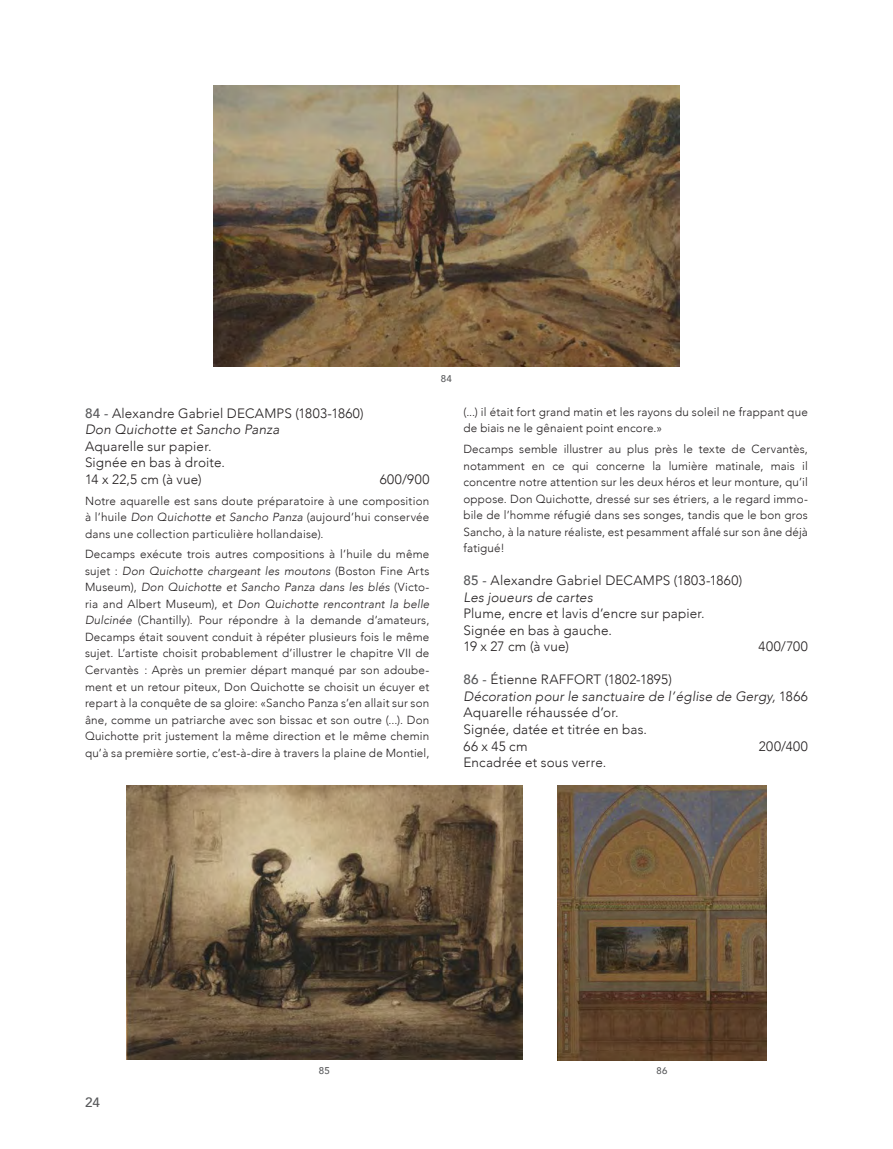
<style>
.page{position:relative;width:893px;height:1149px;background:#fff}
.page>*{position:absolute;margin:0;border:0;box-sizing:border-box;transform-origin:0 0}
.FICHE{font:300 13.5px "Avenir";letter-spacing:.015em;color:#231f20}
.Titre_oeuvre{font:italic 300 13.5px "Avenir";letter-spacing:.015em;color:#231f20}
.t1{font:500 13.5px "Avenir";color:#57585a}
.notes{font:300 11.7px/16.5px "Avenir";letter-spacing:.015em;color:#231f20;text-align:justify}
.t2{font:500 9.75px "Avenir";color:#57585a}
.t3{font:500 9.45px "Avenir";color:#57585a}
.s1{font-weight:500;color:#57585a}
.s2{font-style:italic}
.s3{font-style:normal}
</style>
<div class="page">
<img style="left:214px;top:85px;width:465px;height:282px">
<img style="left:557px;top:785px;width:209px;height:274px">
<img style="left:126px;top:785px;width:396px;height:274px">
<p class="FICHE" style="left:85px;top:405px;width:280px"><span class="s1">84 -</span> Alexandre Gabriel DECAMPS (1803-1860)</p>
<p class="Titre_oeuvre" style="left:85px;top:421px;width:196px">Don Quichotte et Sancho Panza</p>
<p class="FICHE" style="left:85px;top:438px;width:128px">Aquarelle sur papier.</p>
<p class="FICHE" style="left:85px;top:454px;width:142px">Signée en bas à droite.</p>
<p class="FICHE" style="left:85px;top:471px;width:118px">14 x 22,5 cm (à vue)</p>
<p class="FICHE" style="left:380px;top:471px;width:51px">600/900</p>
<p class="notes" style="left:85px;top:492px;width:346px">Notre aquarelle est sans doute préparatoire à une composition à l’huile <span class="s2">Don Quichotte et Sancho Panza</span> (aujourd’hui conservée dans une collection particulière hollandaise).</p>
<p class="notes" style="left:85px;top:546px;width:346px">Decamps exécute trois autres compositions à l’huile du même sujet : <span class="s2">Don Quichotte chargeant les moutons</span> (Boston Fine Arts Museum), <span class="s2">Don Quichotte et Sancho Panza dans les blés</span> (Victo&shy;ria and Albert Museum), et <span class="s2">Don Quichotte rencontrant la belle Dulcinée</span> (Chantilly). Pour répondre à la demande d’amateurs, Decamps était souvent conduit à répéter plusieurs fois le même sujet. L’artiste choisit probablement d’illustrer le chapitre VII de Cervantès : Après un premier départ manqué par son adoube&shy;ment et un retour piteux, Don Quichotte se choisit un écuyer et repart à la conquête de sa gloire: «Sancho Panza s’en allait sur son âne, comme un patriarche avec son bissac et son outre (...). Don Quichotte prit justement la même direction et le même chemin qu’à sa première sortie, c’est-à-dire à travers la plaine de Montiel,</p>
<p class="t2" style="left:441px;top:369px;width:13px">84</p>
<p class="notes" style="left:463px;top:403px;width:346px">(...) il était fort grand matin et les rayons du soleil ne frappant que de biais ne le gênaient point encore.»</p>
<p class="notes" style="left:463px;top:441px;width:346px">Decamps semble illustrer au plus près le texte de Cervantès, notamment en ce qui concerne la lumière matinale, mais il concentre notre attention sur les deux héros et leur monture, qu’il oppose. Don Quichotte, dressé sur ses étriers, a le regard immo&shy;bile de l’homme réfugié dans ses songes, tandis que le bon gros Sancho, à la nature réaliste, est pesamment affalé sur son âne déjà fatigué!</p>
<p class="FICHE" style="left:463px;top:572px;width:280px"><span class="s1">85 -</span> Alexandre Gabriel DECAMPS (1803-1860)</p>
<p class="Titre_oeuvre" style="left:463px;top:589px;width:131px">Les joueurs de cartes</p>
<p class="FICHE" style="left:463px;top:605px;width:243px">Plume, encre et lavis d’encre sur papier.</p>
<p class="FICHE" style="left:463px;top:622px;width:150px">Signée en bas à gauche.</p>
<p class="FICHE" style="left:463px;top:638px;width:107px">19 x 27 cm (à vue)</p>
<p class="FICHE" style="left:758px;top:638px;width:51px">400/700</p>
<p class="FICHE" style="left:463px;top:671px;width:210px"><span class="s1">86 -</span> Étienne RAFFORT (1802-1895)</p>
<p class="Titre_oeuvre" style="left:463px;top:688px;width:346px">Décoration pour le sanctuaire de l’église de Gergy, <span class="s3">1866</span></p>
<p class="FICHE" style="left:463px;top:704px;width:157px">Aquarelle réhaussée d’or.</p>
<p class="FICHE" style="left:463px;top:721px;width:185px">Signée, datée et titrée en bas.</p>
<p class="FICHE" style="left:463px;top:737px;width:66px">66 x 45 cm</p>
<p class="FICHE" style="left:759px;top:737px;width:50px">200/400</p>
<p class="FICHE" style="left:463px;top:754px;width:144px">Encadrée et sous verre.</p>
<p class="t1" style="left:85px;top:1090px;width:17px">24</p>
<p class="t2" style="left:319px;top:1061px;width:13px">85</p>
<p class="t3" style="left:656px;top:1062px;width:12px">86</p>
</div>
